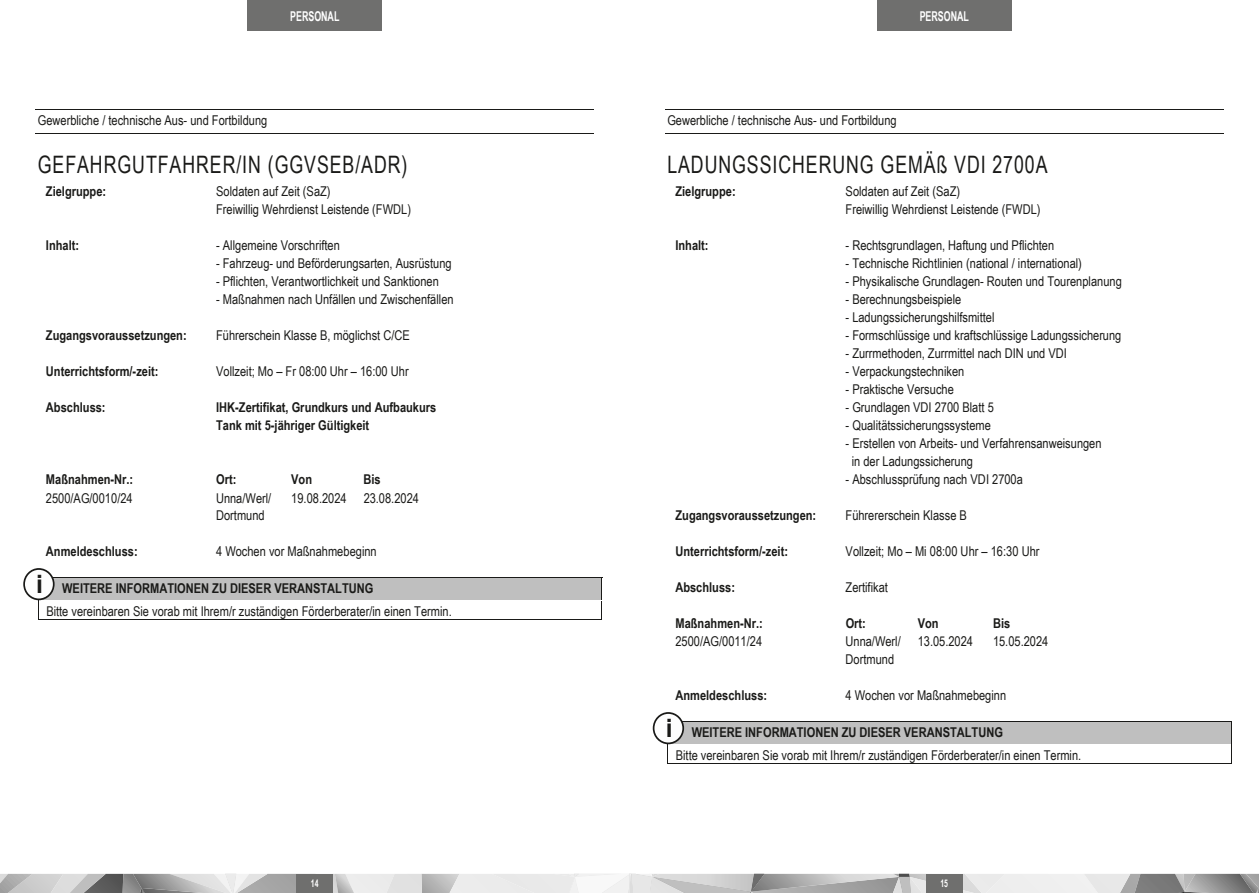
<style>
.page{position:relative;width:1259px;height:893px;background:#fff}
.page>*{position:absolute;margin:0;border:0;box-sizing:border-box;transform-origin:0 0}
.t1{font:700 25.35px "Arial";color:#1a1a18}
.t2{font:24px "Arial Narrow";letter-spacing:.045em;color:#1a1a18;scale:.9 1}
.t3{font:13.5px/18px "Arial Narrow";color:#1a1a18}
.t4{font:700 13.5px/18px "Arial Narrow";color:#1a1a18}
.t5{font:700 13.5px "Arial Narrow";color:#fff;scale:.8 1}
.t6{font:700 10.5px "Arial Narrow";color:#fff;scale:.8 1}
.s1{font-weight:700}
</style>
<div class="page">
<svg style="left:0;top:874px;width:1259px;height:19px;background:#c5c5c5"></svg>
<div style="left:297px;top:874px;width:36px;height:19px;background:#6f6f6e"></div>
<div style="left:926px;top:874px;width:36px;height:19px;background:#6f6f6e"></div>
<div style="left:248px;top:0;width:134px;height:31px;background:#6f6f6e"></div>
<div style="left:877px;top:0;width:134px;height:31px;background:#6f6f6e"></div>
<hr style="left:36px;top:109px;width:558px;height:1px;background:#1a1a18">
<hr style="left:36px;top:133px;width:558px;height:1px;background:#1a1a18">
<div style="left:46px;top:578px;width:548px;height:23px;background:#bfbfbf"></div>
<hr style="left:38px;top:577px;width:564px;height:1px;background:#1a1a18">
<svg style="left:38px;top:600px;width:1px;height:19px"></svg>
<hr style="left:38px;top:619px;width:563px;height:1px;background:#1a1a18">
<svg style="left:601px;top:578px;width:1px;height:42px"></svg>
<div style="left:24px;top:569px;width:30px;height:30px;background:#fefefe;border-radius:50%"></div>
<div style="left:23px;top:568px;width:32px;height:32px;border:2px solid #1a1a18;border-radius:50%"></div>
<hr style="left:665px;top:109px;width:558px;height:1px;background:#1a1a18">
<hr style="left:665px;top:133px;width:558px;height:1px;background:#1a1a18">
<div style="left:676px;top:722px;width:547px;height:23px;background:#bfbfbf"></div>
<hr style="left:667px;top:721px;width:564px;height:1px;background:#1a1a18">
<svg style="left:667px;top:744px;width:1px;height:19px"></svg>
<hr style="left:667px;top:763px;width:564px;height:1px;background:#1a1a18">
<svg style="left:1231px;top:721px;width:1px;height:43px"></svg>
<div style="left:653px;top:713px;width:30px;height:30px;background:#fefefe;border-radius:50%"></div>
<div style="left:653px;top:712px;width:31px;height:32px;border:2px solid #1a1a18;border-radius:50%"></div>
<p class="t5" style="left:290px;top:6px;width:63px">PERSONAL</p>
<p class="t5" style="left:919px;top:6px;width:63px">PERSONAL</p>
<p class="t3" style="left:38px;top:111px;width:231px">Gewerbliche / technische Aus- und Fortbildung</p>
<p class="t2" style="left:38px;top:147px;width:412px">GEFAHRGUTFAHRER/IN (GGVSEB/ADR)</p>
<p class="t4" style="left:46px;top:182px;width:62px">Zielgruppe:</p>
<p class="t3" style="left:216px;top:182px;width:196px">Soldaten auf Zeit (SaZ)<br>Freiwillig Wehrdienst Leistende (FWDL)</p>
<p class="t4" style="left:46px;top:236px;width:35px">Inhalt:</p>
<p class="t3" style="left:216px;top:236px;width:125px">- Allgemeine Vorschriften</p>
<p class="t3" style="left:216px;top:254px;width:237px">- Fahrzeug- und Beförderungsarten, Ausrüstung</p>
<p class="t3" style="left:216px;top:272px;width:224px">- Pflichten, Verantwortlichkeit und Sanktionen</p>
<p class="t3" style="left:216px;top:290px;width:239px">- Maßnahmen nach Unfällen und Zwischenfällen</p>
<p class="t4" style="left:46px;top:326px;width:142px">Zugangsvoraussetzungen:</p>
<p class="t3" style="left:216px;top:326px;width:195px">Führerschein Klasse B, möglichst C/CE</p>
<p class="t4" style="left:46px;top:362px;width:114px">Unterrichtsform/-zeit:</p>
<p class="t3" style="left:216px;top:362px;width:194px">Vollzeit; Mo – Fr 08:00 Uhr – 16:00 Uhr</p>
<p class="t4" style="left:46px;top:398px;width:61px">Abschluss:</p>
<p class="t4" style="left:216px;top:398px;width:222px">IHK-Zertifikat, Grundkurs und Aufbaukurs<br>Tank mit 5-jähriger Gültigkeit</p>
<p class="t4" style="left:46px;top:470px;width:89px">Maßnahmen-Nr.:</p>
<p class="t4" style="left:216px;top:470px;width:22px">Ort:</p>
<p class="t4" style="left:291px;top:470px;width:22px">Von</p>
<p class="t4" style="left:363px;top:470px;width:19px">Bis</p>
<p class="t3" style="left:46px;top:488px;width:88px">2500/AG/0010/24</p>
<p class="t3" style="left:216px;top:488px;width:57px">Unna/Werl/<br>Dortmund</p>
<p class="t3" style="left:291px;top:488px;width:57px">19.08.2024</p>
<p class="t3" style="left:364px;top:488px;width:57px">23.08.2024</p>
<p class="t4" style="left:46px;top:542px;width:93px">Anmeldeschluss:</p>
<p class="t3" style="left:216px;top:542px;width:162px">4 Wochen vor Maßnahmebeginn</p>
<p class="t3" style="left:46px;top:577px;width:407px;line-height:22.6px;text-indent:16px"><span class="s1">WEITERE INFORMATIONEN ZU DIESER VERANSTALTUNG<br></span>Bitte vereinbaren Sie vorab mit Ihrem/r zuständigen Förderberater/in einen Termin.</p>
<p class="t1" style="left:36px;top:566px;width:8px">i</p>
<p class="t3" style="left:667px;top:111px;width:231px">Gewerbliche / technische Aus- und Fortbildung</p>
<p class="t2" style="left:667px;top:147px;width:424px">LADUNGSSICHERUNG GEMÄß VDI 2700A</p>
<p class="t4" style="left:675px;top:182px;width:62px">Zielgruppe:</p>
<p class="t3" style="left:845px;top:182px;width:196px">Soldaten auf Zeit (SaZ)<br>Freiwillig Wehrdienst Leistende (FWDL)</p>
<p class="t4" style="left:675px;top:236px;width:35px">Inhalt:</p>
<p class="t3" style="left:845px;top:236px;width:210px">- Rechtsgrundlagen, Haftung und Pflichten</p>
<p class="t3" style="left:845px;top:254px;width:238px">- Technische Richtlinien (national / international)</p>
<p class="t3" style="left:845px;top:272px;width:278px">- Physikalische Grundlagen- Routen und Tourenplanung</p>
<p class="t3" style="left:845px;top:290px;width:117px">- Berechnungsbeispiele</p>
<p class="t3" style="left:845px;top:308px;width:150px">- Ladungssicherungshilfsmittel</p>
<p class="t3" style="left:845px;top:326px;width:277px">- Formschlüssige und kraftschlüssige Ladungssicherung</p>
<p class="t3" style="left:845px;top:344px;width:223px">- Zurrmethoden, Zurrmittel nach DIN und VDI</p>
<p class="t3" style="left:845px;top:362px;width:120px">- Verpackungstechniken</p>
<p class="t3" style="left:845px;top:380px;width:110px">- Praktische Versuche</p>
<p class="t3" style="left:845px;top:398px;width:150px">- Grundlagen VDI 2700 Blatt 5</p>
<p class="t3" style="left:845px;top:416px;width:147px">- Qualitätssicherungssysteme</p>
<p class="t3" style="left:852px;top:434px;width:251px;text-indent:-6px">- Erstellen von Arbeits- und Verfahrensanweisungen in der Ladungssicherung</p>
<p class="t3" style="left:845px;top:470px;width:179px">- Abschlussprüfung nach VDI 2700a</p>
<p class="t4" style="left:675px;top:506px;width:142px">Zugangsvoraussetzungen:</p>
<p class="t3" style="left:845px;top:506px;width:123px">Führererschein Klasse B</p>
<p class="t4" style="left:675px;top:542px;width:114px">Unterrichtsform/-zeit:</p>
<p class="t3" style="left:845px;top:542px;width:195px">Vollzeit; Mo – Mi 08:00 Uhr – 16:30 Uhr</p>
<p class="t4" style="left:675px;top:578px;width:61px">Abschluss:</p>
<p class="t3" style="left:845px;top:578px;width:44px">Zertifikat</p>
<p class="t4" style="left:675px;top:614px;width:89px">Maßnahmen-Nr.:</p>
<p class="t4" style="left:845px;top:614px;width:22px">Ort:</p>
<p class="t4" style="left:917px;top:614px;width:22px">Von</p>
<p class="t4" style="left:993px;top:614px;width:19px">Bis</p>
<p class="t3" style="left:675px;top:632px;width:88px">2500/AG/0011/24</p>
<p class="t3" style="left:845px;top:632px;width:57px">Unna/Werl/<br>Dortmund</p>
<p class="t3" style="left:917px;top:632px;width:57px">13.05.2024</p>
<p class="t3" style="left:993px;top:632px;width:57px">15.05.2024</p>
<p class="t4" style="left:675px;top:686px;width:93px">Anmeldeschluss:</p>
<p class="t3" style="left:845px;top:686px;width:162px">4 Wochen vor Maßnahmebeginn</p>
<p class="t3" style="left:676px;top:721px;width:407px;line-height:22.6px;text-indent:16px"><span class="s1">WEITERE INFORMATIONEN ZU DIESER VERANSTALTUNG<br></span>Bitte vereinbaren Sie vorab mit Ihrem/r zuständigen Förderberater/in einen Termin.</p>
<p class="t1" style="left:665px;top:710px;width:8px">i</p>
<p class="t6" style="left:311px;top:875px;width:11px">14</p>
<p class="t6" style="left:940px;top:875px;width:11px">15</p>
</div>
